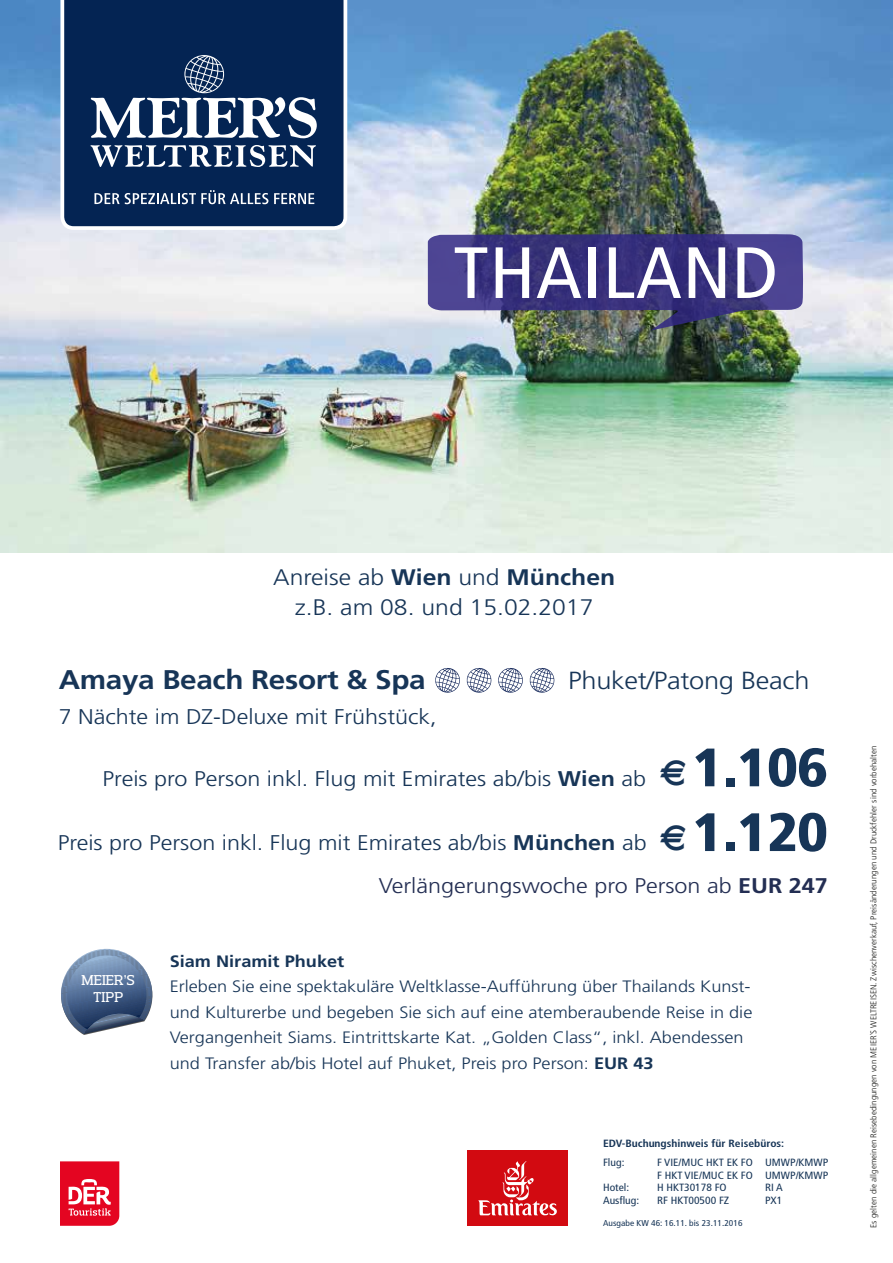
<style>
.page{position:relative;width:893px;height:1263px;background:#fff}
.page>*{position:absolute;margin:0;border:0;box-sizing:border-box;transform-origin:0 0}
.t1{font:condensed 72.45px "Frutiger";letter-spacing:.01em;color:#fff;scale:1.1 1}
.t2{font:54px "DER Frutiger Cn Bl";color:#173557;scale:1.1 1}
.t3{font:700 27px "Frutiger";letter-spacing:-.01em;color:#173557;scale:1.1 1}
.t4{font:300 24.75px "Frutiger";letter-spacing:-.01em;color:#173557;scale:1.1 1}
.t5{font:300 22.5px/30px "Frutiger";color:#173557;text-align:center;scale:1.1 1}
.t6{font:300 21.3px "Frutiger";color:#173557;scale:1.1 1}
.t7{font:300 21.3px "Frutiger";color:#232e53;scale:1.1 1}
.t8{font:300 16.5px/25.5px "Frutiger";color:#173557;scale:1.1 1}
.t9{font:700 16.5px "Frutiger";color:#173557;scale:1.1 1}
.t10{font:500 14.55px/16.8px "Prelo Slab";color:#fff;text-align:center}
.t11{font:condensed 10.5px/12.6px "Frutiger";color:#173557;scale:1.1 1}
.t12{font:700 condensed 10.5px "Frutiger";color:#173557;scale:1.1 1}
.t13{font:8.55px "DER Frutiger Cn Li";letter-spacing:.005em;color:#1d1d1b;scale:1.1 1}
.t14{font:condensed 8.55px "Frutiger";letter-spacing:.005em;color:#173557;scale:1.1 1}
.s1{font-weight:700}
.s2{font-family:"Frutiger CE";font-weight:700}
.s3{font-family:"DER Frutiger Cn Bl";font-weight:400;font-size:31.65px}
.s4{font-family:"DER Frutiger Cn Bl";font-weight:400;font-size:54px}
.s5{font-size:31.65px}
</style>
<div class="page">
<img style="left:0;top:0;width:893px;height:553px">
<svg style="left:59px;top:0;width:290px;height:232px;background:#2b466e"></svg>
<svg style="left:94px;top:190px;width:174px;height:14px;background:#4b6284"></svg>
<svg style="left:274px;top:193px;width:40px;height:11px"></svg>
<svg style="left:60px;top:1161px;width:59px;height:65px;background:#e82f47"></svg>
<svg style="left:61px;top:949px;width:92px;height:86px"></svg>
<svg style="left:435px;top:668px;width:25px;height:25px"></svg>
<svg style="left:467px;top:668px;width:56px;height:25px"></svg>
<svg style="left:530px;top:668px;width:25px;height:25px"></svg>
<svg style="left:428px;top:234px;width:375px;height:96px;background:#4a4680"></svg>
<div style="left:467px;top:1150px;width:101px;height:76px;background:#d20a11"></div>
<svg style="left:478px;top:1161px;width:79px;height:54px"></svg>
<h1 class="t1" style="left:453px;top:231px;width:297px">THAILAND</h1>
<h3 class="t5" style="left:273px;top:562px;width:312px">Anreise ab <span class="s1">Wien</span> und <span class="s1">München </span>z.B. am 08. und 15.02.2017</h3>
<h3 class="t3" style="left:59px;top:664px;width:335px">Amaya Beach Resort &amp; Spa</h3>
<h3 class="t4" style="left:568px;top:666px;width:221px">Phuket/Patong Beach</h3>
<p class="t6" style="left:59px;top:704px;width:345px">7 Nächte im DZ-Deluxe mit Frühstück,</p>
<p class="t6" style="left:103px;top:766px;width:661px">Preis pro Person inkl. Flug mit Emirates ab/bis <span class="s2">Wien</span> ab <span class="s3">º</span><span class="s4">1.106</span></p>
<p class="t6" style="left:58px;top:831px;width:537px">Preis pro Person inkl. Flug mit Emirates ab/bis <span class="s2">München</span> ab</p>
<h2 class="t2" style="left:660px;top:800px;width:154px"><span class="s5">º</span>1.120</h2>
<p class="t10" style="left:81px;top:971px;width:55px">MEIER’S<br>TIPP</p>
<p class="t7" style="left:379px;top:873px;width:410px">Verlängerungswoche pro Person ab <span class="s1">EUR 247</span></p>
<p class="t9" style="left:170px;top:951px;width:160px">Siam Niramit Phuket</p>
<p class="t8" style="left:170px;top:974px;width:531px">Erleben Sie eine spektakuläre Weltklasse-Aufführung über Thailands Kunst&shy;und Kulturerbe und begeben Sie sich auf eine atemberaubende Reise in die Vergangenheit Siams. Eintrittskarte Kat. „Golden Class“, inkl. Abendessen und Transfer ab/bis Hotel auf Phuket, Preis pro Person: <span class="s1">EUR 43</span></p>
<p class="t12" style="left:603px;top:1137px;width:166px">EDV-Buchungshinweis für Reisebüros:</p>
<p class="t11" style="left:603px;top:1156px;width:21px">Flug:</p>
<p class="t11" style="left:657px;top:1156px;width:157px">F VIE/MUC HKT EK FO UMWP/KMWP<br>F HKT VIE/MUC EK FO UMWP/KMWP</p>
<p class="t11" style="left:603px;top:1181px;width:25px">Hotel:</p>
<p class="t11" style="left:657px;top:1181px;width:65px">H HKT30178 FO</p>
<p class="t11" style="left:765px;top:1181px;width:17px">RI A</p>
<p class="t11" style="left:603px;top:1194px;width:34px">Ausflug:</p>
<p class="t11" style="left:657px;top:1194px;width:67px">RF HKT00500 FZ</p>
<p class="t11" style="left:765px;top:1194px;width:17px">PX1</p>
<p class="t14" style="left:603px;top:1218px;width:128px">Ausgabe KW 46: 16.11. bis 23.11.2016</p>
<p class="t13" style="left:869px;top:1228px;width:440px;rotate:-90deg">Es gelten die allgemeinen Reisebedingungen von MEIER`S WELTREISEN. Zwischenverkauf, Preisänderungen und Druckfehler sind vorbehalten</p>
</div>
